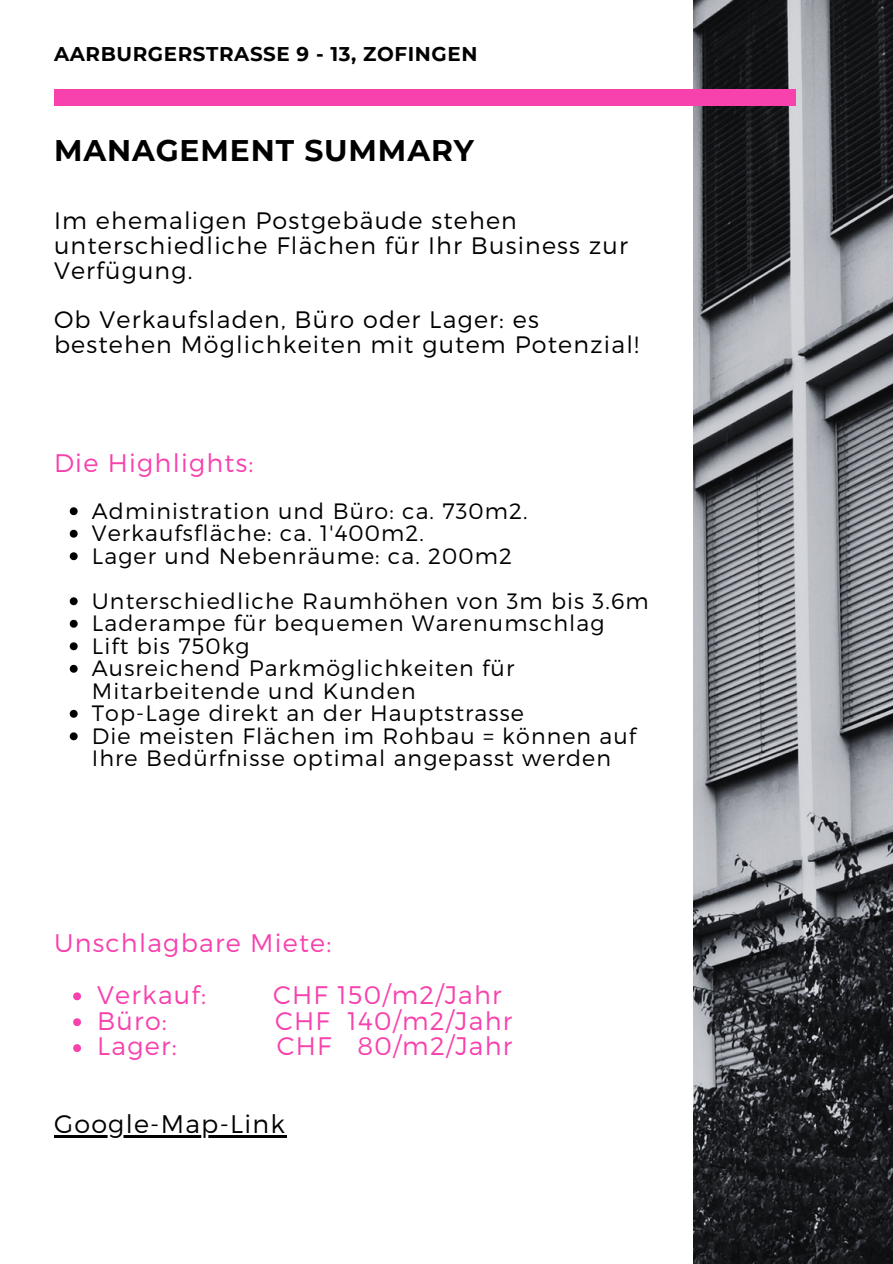
<style>
.page{position:relative;width:893px;height:1264px;background:#fff}
.page>*{position:absolute;margin:0;border:0;box-sizing:border-box;transform-origin:0 0}
.t1{font:700 29.85px "Montserrat";letter-spacing:.03em;color:#000}
.t2{font:300 25.35px "Montserrat";letter-spacing:.05em;color:#f741ad}
.t3{font:300 25.35px "Montserrat";letter-spacing:.05em;color:#000}
.t4{font:300 23.85px/24.8px "Montserrat";letter-spacing:.05em;color:#000}
.t5{font:300 22.2px/22.5px "Montserrat";letter-spacing:.05em;color:#000}
.t6{font:700 19.8px "Montserrat";letter-spacing:.03em;color:#000}
</style>
<div class="page">
<img style="left:692px;top:0;width:200px;height:1263px">
<div style="left:54px;top:89px;width:741px;height:16px;background:#f741ad"></div>
<svg style="left:70px;top:507px;width:8px;height:8px"></svg>
<svg style="left:70px;top:530px;width:8px;height:7px"></svg>
<svg style="left:70px;top:552px;width:8px;height:8px"></svg>
<svg style="left:70px;top:597px;width:8px;height:8px"></svg>
<svg style="left:70px;top:620px;width:8px;height:7px"></svg>
<svg style="left:70px;top:642px;width:8px;height:8px"></svg>
<svg style="left:70px;top:665px;width:8px;height:7px"></svg>
<svg style="left:70px;top:710px;width:8px;height:7px"></svg>
<svg style="left:70px;top:732px;width:8px;height:8px"></svg>
<svg style="left:73px;top:992px;width:8px;height:8px"></svg>
<svg style="left:73px;top:1018px;width:8px;height:8px"></svg>
<svg style="left:73px;top:1044px;width:8px;height:8px"></svg>
<hr style="left:54px;top:1135px;width:232px;height:2px;background:#000">
<p class="t6" style="left:54px;top:41px;width:425px">AARBURGERSTRASSE 9 - 13, ZOFINGEN</p>
<p class="t1" style="left:54px;top:132px;width:421px">MANAGEMENT SUMMARY</p>
<p class="t4" style="left:54px;top:207px;width:575px">Im ehemaligen Postgebäude stehen unterschiedliche Flächen für Ihr Business zur<br>Verfügung.</p>
<p class="t4" style="left:54px;top:306px;width:586px">Ob Verkaufsladen, Büro oder Lager: es bestehen Möglichkeiten mit gutem Potenzial!</p>
<p class="t2" style="left:54px;top:447px;width:201px">Die Highlights:</p>
<p class="t5" style="left:92px;top:498px;width:437px">Administration und Büro: ca. 730m2.</p>
<p class="t5" style="left:92px;top:521px;width:334px">Verkaufsfläche: ca. 1'400m2.</p>
<p class="t5" style="left:92px;top:543px;width:422px">Lager und Nebenräume: ca. 200m2</p>
<p class="t5" style="left:92px;top:588px;width:558px">Unterschiedliche Raumhöhen von 3m bis 3.6m</p>
<p class="t5" style="left:92px;top:611px;width:514px">Laderampe für bequemen Warenumschlag</p>
<p class="t5" style="left:92px;top:633px;width:159px">Lift bis 750kg</p>
<p class="t5" style="left:92px;top:656px;width:424px">Ausreichend Parkmöglichkeiten für<br>Mitarbeitende und Kunden</p>
<p class="t5" style="left:92px;top:701px;width:433px">Top-Lage direkt an der Hauptstrasse</p>
<p class="t5" style="left:92px;top:723px;width:546px">Die meisten Flächen im Rohbau = können auf<br>Ihre Bedürfnisse optimal angepasst werden</p>
<p class="t2" style="left:54px;top:926px;width:279px">Unschlagbare Miete:</p>
<p class="t2" style="left:97px;top:978px;width:110px">Verkauf:</p>
<p class="t2" style="left:273px;top:978px;width:230px">CHF 150/m2/Jahr</p>
<p class="t2" style="left:97px;top:1004px;width:71px">Büro:</p>
<p class="t2" style="left:275px;top:1004px;width:238px">CHF 140/m2/Jahr</p>
<p class="t2" style="left:97px;top:1029px;width:81px">Lager:</p>
<p class="t2" style="left:277px;top:1029px;width:237px">CHF 80/m2/Jahr</p>
<p class="t3" style="left:54px;top:1107px;width:232px">Google-Map-Link</p>
</div>
